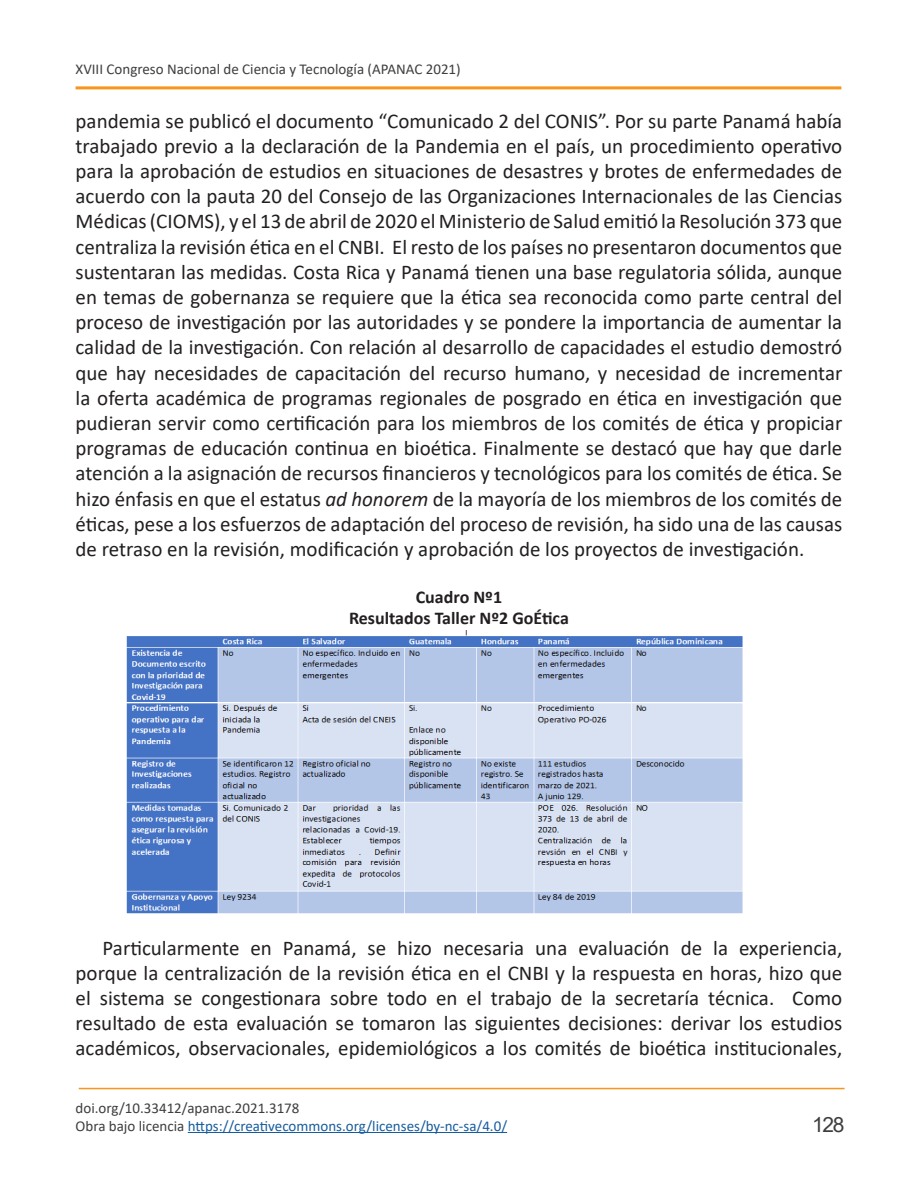
<style>
.page{position:relative;width:918px;height:1188px;background:#fff}
.page>*{position:absolute;margin:0;border:0;box-sizing:border-box;transform-origin:0 0}
.datos_portada_justif{font:21px/25.2px "Calibri";color:#231f20;text-align:justify}
.t1{font:21px "Arial";color:#3e3e3f}
.titulo_imagen{font:700 18px/21.6px "Calibri";color:#231f20;text-align:center}
.t2{font:15px/17.4px "Calibri";color:#175d9e}
.t3{font:15px "Calibri";color:#3e3e3f}
.s1{font-style:italic}
.s2{color:#3e3e3f}
</style>
<div class="page">
<hr style="left:188px;top:1132px;width:319px;height:1px;background:#175d9e">
<hr style="left:79px;top:1088px;width:766px;height:1px;background:#f7951d">
<hr style="left:76px;top:86px;width:765px;height:3px;background:#f7951d">
<img style="left:126px;top:631px;width:617px;height:283px">
<p class="t3" style="left:76px;top:59px;width:387px">XVIII Congreso Nacional de Ciencia y Tecnología (APANAC 2021)</p>
<p class="datos_portada_justif" style="left:76px;top:107px;width:768px">pandemia se publicó el documento “Comunicado 2 del CONIS”. Por su parte Panamá había trabajado previo a la declaración de la Pandemia en el país, un procedimiento operativo para la aprobación de estudios en situaciones de desastres y brotes de enfermedades de acuerdo con la pauta 20 del Consejo de las Organizaciones Internacionales de las Ciencias Médicas (CIOMS), y el 13 de abril de 2020 el Ministerio de Salud emitió la Resolución 373 que centraliza la revisión ética en el CNBI. El resto de los países no presentaron documentos que sustentaran las medidas. Costa Rica y Panamá tienen una base regulatoria sólida, aunque en temas de gobernanza se requiere que la ética sea reconocida como parte central del proceso de investigación por las autoridades y se pondere la importancia de aumentar la calidad de la investigación. Con relación al desarrollo de capacidades el estudio demostró que hay necesidades de capacitación del recurso humano, y necesidad de incrementar la oferta académica de programas regionales de posgrado en ética en investigación que pudieran servir como certificación para los miembros de los comités de ética y propiciar programas de educación continua en bioética. Finalmente se destacó que hay que darle atención a la asignación de recursos financieros y tecnológicos para los comités de ética. Se hizo énfasis en que el estatus <span class="s1">ad honorem</span> de la mayoría de los miembros de los comités de éticas, pese a los esfuerzos de adaptación del proceso de revisión, ha sido una de las causas de retraso en la revisión, modificación y aprobación de los proyectos de investigación.</p>
<p class="titulo_imagen" style="left:349px;top:586px;width:221px">Cuadro Nº1<br>Resultados Taller Nº2 GoÉtica</p>
<p class="datos_portada_justif" style="left:76px;top:935px;width:768px;text-indent:27px">Particularmente en Panamá, se hizo necesaria una evaluación de la experiencia, porque la centralización de la revisión ética en el CNBI y la respuesta en horas, hizo que el sistema se congestionara sobre todo en el trabajo de la secretaría técnica. Como resultado de esta evaluación se tomaron las siguientes decisiones: derivar los estudios académicos, observacionales, epidemiológicos a los comités de bioética institucionales,</p>
<p class="t2" style="left:76px;top:1099px;width:433px"><span class="s2">doi.org/10.33412/apanac.2021.3178<br>Obra bajo licencia</span> https://creativecommons.org/licenses/by-nc-sa/4.0/</p>
<p class="t1" style="left:812px;top:1110px;width:34px">128</p>
</div>
